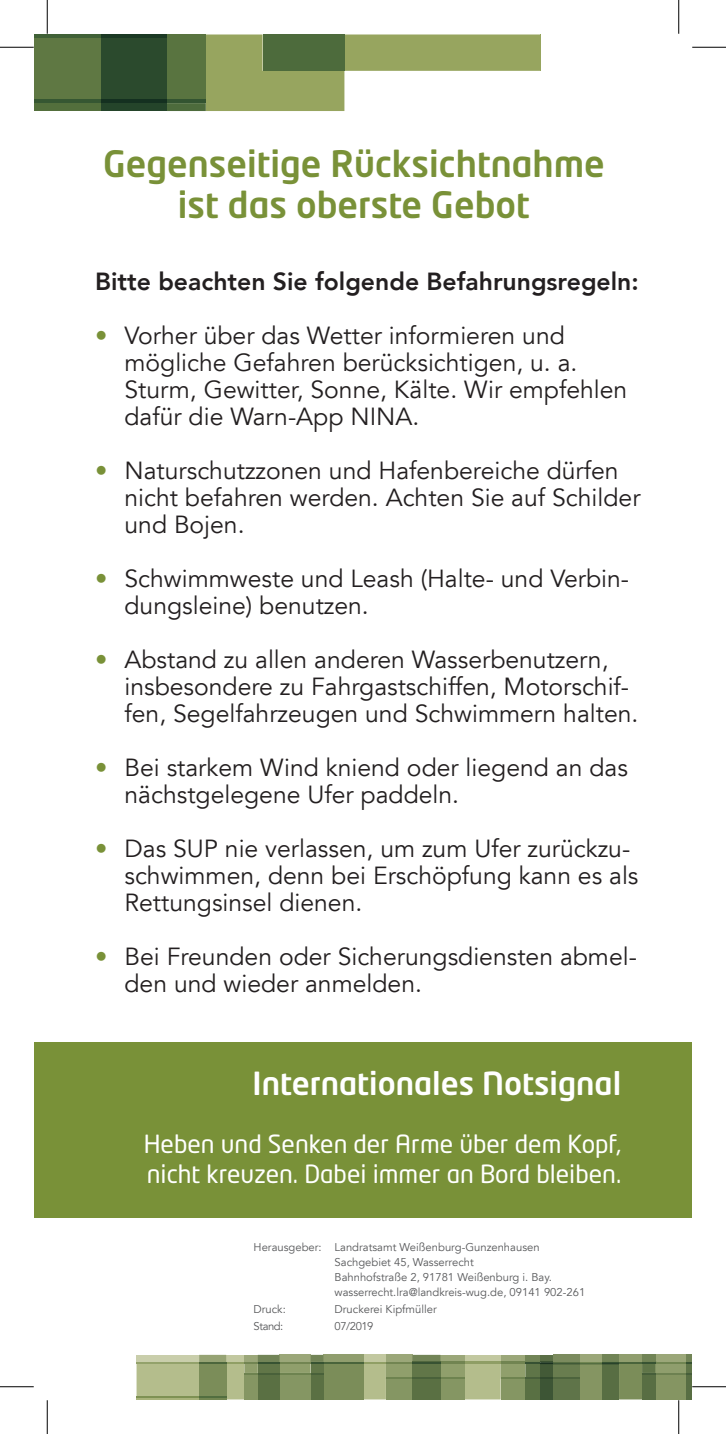
<style>
.page{position:relative;width:726px;height:1434px;background:#fff}
.page>*{position:absolute;margin:0;border:0;box-sizing:border-box;transform-origin:0 0}
.t1{font:500 36px/40.5px "Neo Tech Std";color:#799138;text-align:center}
.t2{font:500 31.5px "Neo Tech Std";color:#fff}
.t3{font:24.75px/27px "Avenir LT";color:#231f20}
.t4{font:24.75px/29.2px "Neo Tech Std";color:#fff}
.t5{font:800 24.75px "Avenir LT";color:#231f20}
.t6{font:11.25px/15.1px "Avenir LT";color:#57585a}
.s1{font-weight:800;color:#799138}
</style>
<div class="page">
<div style="left:465px;top:1355px;width:36px;height:7px;background:#c2c8a0"></div>
<div style="left:363px;top:1355px;width:23px;height:7px;background:#c2c8a0"></div>
<div style="left:323px;top:1355px;width:40px;height:7px;background:#909e6e"></div>
<div style="left:323px;top:1364px;width:40px;height:35px;background:#7b8d59"></div>
<hr style="left:323px;top:1362px;width:40px;height:2px;background:#49643b">
<div style="left:226px;top:1355px;width:18px;height:7px;background:#c2c8a0"></div>
<div style="left:280px;top:1355px;width:31px;height:7px;background:#9ba779"></div>
<div style="left:311px;top:1355px;width:12px;height:7px;background:#728457"></div>
<div style="left:244px;top:1355px;width:14px;height:7px;background:#9ba779"></div>
<div style="left:258px;top:1355px;width:22px;height:7px;background:#728457"></div>
<div style="left:440px;top:1355px;width:25px;height:7px;background:#9ba779"></div>
<div style="left:386px;top:1355px;width:26px;height:7px;background:#9ba779"></div>
<div style="left:412px;top:1355px;width:28px;height:7px;background:#728457"></div>
<div style="left:501px;top:1355px;width:24px;height:7px;background:#9ba779"></div>
<div style="left:137px;top:1355px;width:62px;height:7px;background:#c9ceab"></div>
<div style="left:199px;top:1355px;width:27px;height:7px;background:#96a374"></div>
<div style="left:137px;top:1363px;width:62px;height:33px;background:#b4bd8c"></div>
<hr style="left:137px;top:1362px;width:62px;height:1px;background:#93a26b">
<hr style="left:137px;top:1398px;width:62px;height:1px;background:#a8b37a">
<svg style="left:199px;top:1362px;width:124px;height:37px;background:#7c8e5d"></svg>
<hr style="left:137px;top:1396px;width:62px;height:2px;background:#7e9153">
<hr style="left:199px;top:1396px;width:27px;height:2px;background:#526e3f">
<div style="left:525px;top:1355px;width:15px;height:7px;background:#718456"></div>
<div style="left:580px;top:1355px;width:22px;height:7px;background:#9ba779"></div>
<div style="left:553px;top:1355px;width:27px;height:7px;background:#7b8b5e"></div>
<div style="left:540px;top:1355px;width:13px;height:7px;background:#5a6e46"></div>
<div style="left:655px;top:1355px;width:31px;height:7px;background:#9ba779"></div>
<div style="left:619px;top:1355px;width:23px;height:7px;background:#909e6e"></div>
<div style="left:642px;top:1355px;width:13px;height:7px;background:#718456"></div>
<div style="left:602px;top:1355px;width:17px;height:7px;background:#718456"></div>
<div style="left:655px;top:1364px;width:31px;height:9px;background:#8f9e6d"></div>
<div style="left:655px;top:1374px;width:31px;height:25px;background:#859562"></div>
<hr style="left:655px;top:1373px;width:31px;height:1px;background:#6d8151">
<hr style="left:655px;top:1362px;width:31px;height:2px;background:#718652">
<svg style="left:363px;top:1362px;width:292px;height:37px;background:#7b8d5d"></svg>
<div style="left:686px;top:1364px;width:5px;height:9px;background:#5f7548"></div>
<div style="left:686px;top:1374px;width:5px;height:25px;background:#586e43"></div>
<svg style="left:686px;top:1355px;width:5px;height:9px"></svg>
<svg style="left:34px;top:34px;width:311px;height:77px;background:#778c50"></svg>
<hr style="left:167px;top:99px;width:39px;height:4px;background:#335431">
<div style="left:101px;top:38px;width:66px;height:61px;background:#2b4a2d"></div>
<div style="left:101px;top:103px;width:66px;height:8px;background:#24442a"></div>
<hr style="left:101px;top:99px;width:66px;height:4px;background:#143020">
<hr style="left:101px;top:34px;width:66px;height:4px;background:#1b3924">
<div style="left:344px;top:34px;width:196px;height:37px;background:#97a55f"></div>
<div style="left:263px;top:34px;width:81px;height:37px;background:#4d6b3c"></div>
<div style="left:34px;top:1042px;width:657px;height:176px;background:#799138"></div>
<hr style="left:0;top:47px;width:34px;height:1px;background:#000">
<hr style="left:692px;top:47px;width:34px;height:1px;background:#000">
<hr style="left:0;top:1386px;width:34px;height:1px;background:#000">
<hr style="left:692px;top:1386px;width:34px;height:1px;background:#000">
<hr style="left:47px;top:0;width:1px;height:34px;background:#000">
<hr style="left:47px;top:1400px;width:1px;height:34px;background:#000">
<hr style="left:678px;top:0;width:1px;height:34px;background:#000">
<hr style="left:678px;top:1400px;width:1px;height:34px;background:#000">
<h1 class="t1" style="left:103px;top:147px;width:503px">Gegenseitige Rücksichtnahme ist das oberste Gebot</h1>
<p class="t5" style="left:95px;top:271px;width:545px">Bitte beachten Sie folgende Befahrungsregeln:</p>
<p class="t3" style="left:124px;top:325px;width:504px;text-indent:-29px"><span class="s1">•</span> Vorher über das Wetter informieren und mögliche Gefahren berücksichtigen, u. a.<br>Sturm, Gewitter, Sonne, Kälte. Wir empfehlen dafür die Warn-App NINA.</p>
<p class="t3" style="left:124px;top:460px;width:518px;text-indent:-29px"><span class="s1">•</span> Naturschutzzonen und Hafenbereiche dürfen nicht befahren werden. Achten Sie auf Schilder und Bojen.</p>
<p class="t3" style="left:124px;top:568px;width:506px;text-indent:-29px"><span class="s1">•</span> Schwimmweste und Leash (Halte- und Verbin&shy;dungsleine) benutzen.</p>
<p class="t3" style="left:124px;top:649px;width:515px;text-indent:-29px"><span class="s1">•</span> Abstand zu allen anderen Wasserbenutzern, insbesondere zu Fahrgastschiffen, Motorschif&shy;fen, Segelfahrzeugen und Schwimmern halten.</p>
<p class="t3" style="left:124px;top:757px;width:505px;text-indent:-29px"><span class="s1">•</span> Bei starkem Wind kniend oder liegend an das nächstgelegene Ufer paddeln.</p>
<p class="t3" style="left:124px;top:838px;width:515px;text-indent:-29px"><span class="s1">•</span> Das SUP nie verlassen, um zum Ufer zurückzu&shy;schwimmen, denn bei Erschöpfung kann es als<br>Rettungsinsel dienen.</p>
<p class="t3" style="left:124px;top:946px;width:514px;text-indent:-29px"><span class="s1">•</span> Bei Freunden oder Sicherungsdiensten abmel&shy;den und wieder anmelden.</p>
<p class="t2" style="left:253px;top:1070px;width:370px">Internationales Notsignal</p>
<p class="t4" style="left:144px;top:1132px;width:479px">Heben und Senken der Arme über dem Kopf, nicht kreuzen. Dabei immer an Bord bleiben.</p>
<p class="t6" style="left:335px;top:1240px;width:252px;text-indent:-81px">Herausgeber: Landratsamt Weißenburg-Gunzenhausen Sachgebiet 45, Wasserrecht<br>Bahnhofstraße 2, 91781 Weißenburg i. Bay. wasserrecht.lra@landkreis-wug.de, 09141 902-261</p>
<p class="t6" style="left:254px;top:1303px;width:34px">Druck:</p>
<p class="t6" style="left:335px;top:1303px;width:104px">Druckerei Kipfmüller</p>
<p class="t6" style="left:254px;top:1320px;width:31px">Stand:</p>
<p class="t6" style="left:335px;top:1320px;width:40px">07/2019</p>
</div>
